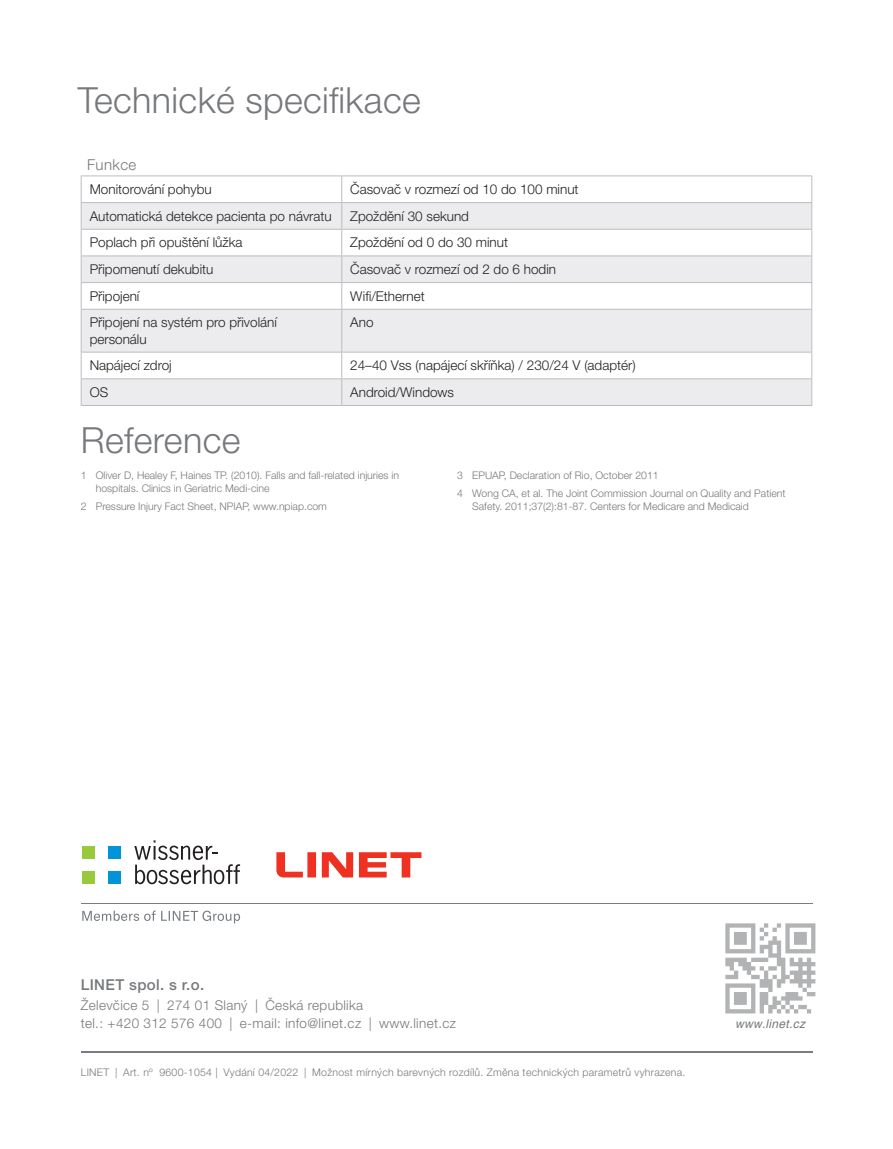
<style>
.page{position:relative;width:893px;height:1149px;background:#fff}
.page>*{position:absolute;margin:0;border:0;box-sizing:border-box;transform-origin:0 0}
.t1{font:300 36px "Helvetica Neue LT Pro";letter-spacing:.01em;color:#76787b}
._09_Red_cover_addres{font:500 15px "Helvetica Neue LT Pro";letter-spacing:.025em;color:#76787b}
._001_bullet{font:300 15px "Helvetica Neue LT Pro";letter-spacing:.025em;color:#76787b}
._001_bullet-2{font:300 13.5px/16.2px "Helvetica Neue LT Pro";color:#231f20}
._09_Red_cover_addres-2{font:300 13.5px "Helvetica Neue LT Pro";letter-spacing:.025em;color:#76787b}
._001_bullet-3{font:italic 12px "Helvetica";letter-spacing:.025em;color:#76787b}
._001_bullet-4{font:300 10.5px/13.5px "Helvetica Neue LT Pro";color:#76787b}
._09_Red_cover_addres-3{font:300 10.5px "Helvetica Neue LT Pro";letter-spacing:.025em;color:#76787b}
</style>
<div class="page">
<svg style="left:725px;top:923px;width:90px;height:90px"></svg>
<svg style="left:276px;top:852px;width:145px;height:25px"></svg>
<div style="left:82px;top:870px;width:13px;height:13px;background:#99ca3b"></div>
<div style="left:108px;top:870px;width:12px;height:13px;background:#0095d9"></div>
<div style="left:82px;top:845px;width:13px;height:13px;background:#99ca3b"></div>
<div style="left:108px;top:845px;width:12px;height:13px;background:#0095d9"></div>
<svg style="left:134px;top:840px;width:106px;height:44px"></svg>
<svg style="left:82px;top:910px;width:158px;height:13px"></svg>
<hr style="left:81px;top:902px;width:731px;height:1px;background:#787d83">
<hr style="left:81px;top:1051px;width:731px;height:1px;background:#787d83">
<svg style="left:82px;top:203px;width:729px;height:202px;fill:#ececee"></svg>
<hr style="left:81px;top:202px;width:261px;height:1px;background:#bcbdc0">
<hr style="left:342px;top:202px;width:470px;height:1px;background:#bcbdc0">
<hr style="left:81px;top:229px;width:261px;height:1px;background:#bcbdc0">
<hr style="left:342px;top:229px;width:470px;height:1px;background:#bcbdc0">
<hr style="left:81px;top:255px;width:261px;height:1px;background:#bcbdc0">
<hr style="left:342px;top:255px;width:470px;height:1px;background:#bcbdc0">
<hr style="left:81px;top:282px;width:261px;height:1px;background:#bcbdc0">
<svg style="left:81px;top:176px;width:1px;height:133px"></svg>
<hr style="left:342px;top:282px;width:470px;height:1px;background:#bcbdc0">
<svg style="left:341px;top:176px;width:1px;height:133px"></svg>
<svg style="left:811px;top:176px;width:1px;height:133px"></svg>
<hr style="left:81px;top:309px;width:261px;height:1px;background:#bcbdc0">
<hr style="left:81px;top:309px;width:1px;height:42px;background:#bcbdc0">
<hr style="left:342px;top:309px;width:470px;height:1px;background:#bcbdc0">
<hr style="left:341px;top:309px;width:1px;height:42px;background:#bcbdc0">
<hr style="left:811px;top:309px;width:1px;height:42px;background:#bcbdc0">
<hr style="left:81px;top:351px;width:261px;height:1px;background:#bcbdc0">
<hr style="left:342px;top:351px;width:470px;height:1px;background:#bcbdc0">
<hr style="left:81px;top:378px;width:261px;height:1px;background:#bcbdc0">
<svg style="left:81px;top:352px;width:1px;height:53px"></svg>
<hr style="left:81px;top:405px;width:261px;height:1px;background:#bcbdc0">
<hr style="left:342px;top:378px;width:470px;height:1px;background:#bcbdc0">
<svg style="left:341px;top:352px;width:1px;height:53px"></svg>
<svg style="left:811px;top:352px;width:1px;height:53px"></svg>
<hr style="left:342px;top:405px;width:470px;height:1px;background:#bcbdc0">
<hr style="left:81px;top:175px;width:261px;height:1px;background:#bcbdc0">
<hr style="left:342px;top:175px;width:470px;height:1px;background:#bcbdc0">
<p class="t1" style="left:78px;top:78px;width:344px">Technické specifikace</p>
<p class="_001_bullet" style="left:87px;top:155px;width:51px">Funkce</p>
<p class="_001_bullet-2" style="left:90px;top:181px;width:124px">Monitorování pohybu</p>
<p class="_001_bullet-2" style="left:350px;top:181px;width:230px">Časovač v rozmezí od 10 do 100 minut</p>
<p class="_001_bullet-2" style="left:90px;top:207px;width:244px">Automatická detekce pacienta po návratu</p>
<p class="_001_bullet-2" style="left:350px;top:207px;width:120px">Zpoždění 30 sekund</p>
<p class="_001_bullet-2" style="left:90px;top:234px;width:154px">Poplach při opuštění lůžka</p>
<p class="_001_bullet-2" style="left:350px;top:234px;width:159px">Zpoždění od 0 do 30 minut</p>
<p class="_001_bullet-2" style="left:90px;top:261px;width:125px">Připomenutí dekubitu</p>
<p class="_001_bullet-2" style="left:350px;top:261px;width:207px">Časovač v rozmezí od 2 do 6 hodin</p>
<p class="_001_bullet-2" style="left:90px;top:287px;width:51px">Připojení</p>
<p class="_001_bullet-2" style="left:350px;top:287px;width:76px">Wifi/Ethernet</p>
<p class="_001_bullet-2" style="left:90px;top:314px;width:189px">Připojení na systém pro přivolání personálu</p>
<p class="_001_bullet-2" style="left:350px;top:314px;width:25px">Ano</p>
<p class="_001_bullet-2" style="left:90px;top:357px;width:84px">Napájecí zdroj</p>
<p class="_001_bullet-2" style="left:350px;top:357px;width:287px">24–40 Vss (napájecí skříňka) / 230/24 V (adaptér)</p>
<p class="_001_bullet-2" style="left:90px;top:383px;width:20px">OS</p>
<p class="_001_bullet-2" style="left:350px;top:383px;width:105px">Android/Windows</p>
<p class="t1" style="left:81px;top:418px;width:161px">Reference</p>
<p class="_001_bullet-4" style="left:96px;top:468px;width:305px;text-indent:-15px">1 Oliver D, Healey F, Haines TP. (2010). Falls and fall-related injuries in hospitals. Clinics in Geriatric Medi-cine</p>
<p class="_001_bullet-4" style="left:81px;top:499px;width:248px">2 Pressure Injury Fact Sheet, NPIAP, www.npiap.com</p>
<p class="_001_bullet-4" style="left:457px;top:468px;width:203px">3 EPUAP, Declaration of Rio, October 2011</p>
<p class="_001_bullet-4" style="left:472px;top:486px;width:315px;text-indent:-15px">4 Wong CA, et al. The Joint Commission Journal on Quality and Patient<br>Safety. 2011;37(2):81-87. Centers for Medicare and Medicaid</p>
<p class="_09_Red_cover_addres" style="left:81px;top:975px;width:125px">LINET spol. s r.o.</p>
<p class="_09_Red_cover_addres-2" style="left:81px;top:996px;width:284px">Želevčice 5 | 274 01 Slaný | Česká republika</p>
<p class="_09_Red_cover_addres-2" style="left:81px;top:1014px;width:377px">tel.: +420 312 576 400 | e-mail: info@linet.cz | www.linet.cz</p>
<p class="_09_Red_cover_addres-3" style="left:81px;top:1065px;width:606px">LINET | Art. nº 9600-1054 | Vydání 04/2022 | Možnost mírných barevných rozdílů. Změna technických parametrů vyhrazena.</p>
<p class="_001_bullet-3" style="left:735px;top:1016px;width:71px">www.linet.cz</p>
</div>
